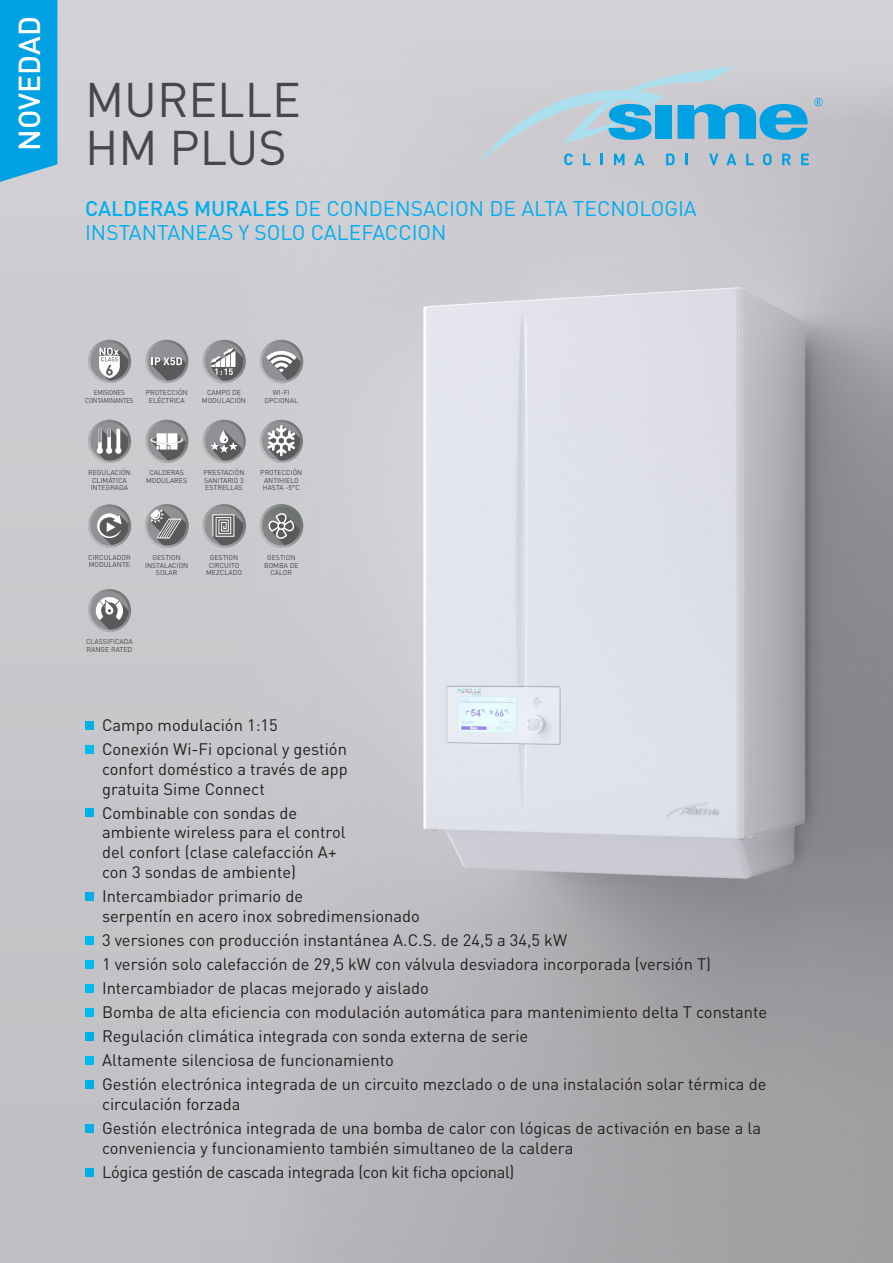
<style>
.page{position:relative;width:893px;height:1263px;background:#cac9cd}
.page>*{position:absolute;margin:0;border:0;box-sizing:border-box;transform-origin:0 0}
.t1{font:48px "DIN";color:#464748}
.t2{font:500 30px "DIN";color:#fff}
.t3{font:21px/24px "DIN";color:#00aeef}
.Descrizione{font:16.5px/19.8px "DIN";color:#231f20}
.Descrizione-2{font:16.5px "DIN";letter-spacing:-.02em;color:#231f20}
.Decriz__grassetto{font:16.5px "DIN";color:#231f20}
.t4{font:7.05px/7.6px "DIN";color:#464748;text-align:center}
.t5{font:7.05px/7.6px "DIN";letter-spacing:-.03em;color:#464748;text-align:center;scale:.9 1}
.s1{font-weight:500}
</style>
<div class="page">
<img style="left:199px;top:69px;width:694px;height:1194px">
<svg style="left:476px;top:66px;width:347px;height:100px"></svg>
<div style="left:0;top:0;width:57px;height:182px;background:#00a1e3"></div>
<div style="left:85px;top:721px;width:9px;height:8px;background:#00aee8"></div>
<div style="left:85px;top:745px;width:9px;height:8px;background:#00baf1"></div>
<div style="left:85px;top:808px;width:9px;height:9px;background:#00aee8"></div>
<div style="left:85px;top:892px;width:9px;height:8px;background:#00aee8"></div>
<div style="left:85px;top:936px;width:9px;height:8px;background:#00baf1"></div>
<div style="left:85px;top:960px;width:9px;height:8px;background:#00baf1"></div>
<div style="left:85px;top:984px;width:9px;height:8px;background:#00baf1"></div>
<div style="left:85px;top:1008px;width:9px;height:8px;background:#00baf1"></div>
<div style="left:85px;top:1032px;width:9px;height:8px;background:#00aee8"></div>
<div style="left:85px;top:1056px;width:9px;height:9px;background:#00baf1"></div>
<div style="left:85px;top:1080px;width:9px;height:9px;background:#00aee8"></div>
<div style="left:85px;top:1124px;width:9px;height:8px;background:#00aee8"></div>
<div style="left:85px;top:1168px;width:9px;height:8px;background:#00aee8"></div>
<svg style="left:260px;top:420px;width:43px;height:43px"></svg>
<div style="left:262px;top:422px;width:38px;height:38px;background:#8f9194;border-radius:50%"></div>
<svg style="left:267px;top:425px;width:35px;height:35px"></svg>
<svg style="left:88px;top:420px;width:43px;height:43px"></svg>
<div style="left:90px;top:422px;width:39px;height:38px;background:#8f9194;border-radius:50%"></div>
<svg style="left:97px;top:428px;width:33px;height:32px"></svg>
<svg style="left:88px;top:340px;width:43px;height:43px"></svg>
<div style="left:90px;top:342px;width:39px;height:39px;background:#8f9194;border-radius:50%"></div>
<svg style="left:99px;top:348px;width:30px;height:33px"></svg>
<svg style="left:145px;top:420px;width:43px;height:43px"></svg>
<div style="left:148px;top:422px;width:38px;height:38px;background:#8f9194;border-radius:50%"></div>
<svg style="left:150px;top:433px;width:36px;height:27px"></svg>
<svg style="left:88px;top:504px;width:43px;height:44px"></svg>
<div style="left:90px;top:507px;width:39px;height:38px;background:#8f9194;border-radius:50%"></div>
<svg style="left:97px;top:513px;width:33px;height:32px"></svg>
<svg style="left:88px;top:589px;width:43px;height:43px"></svg>
<div style="left:90px;top:591px;width:38px;height:39px;background:#8f9194;border-radius:50%"></div>
<svg style="left:96px;top:596px;width:33px;height:34px"></svg>
<svg style="left:145px;top:340px;width:43px;height:43px"></svg>
<div style="left:148px;top:342px;width:38px;height:39px;background:#8f9194;border-radius:50%"></div>
<svg style="left:152px;top:357px;width:34px;height:24px"></svg>
<svg style="left:202px;top:420px;width:44px;height:43px"></svg>
<div style="left:205px;top:422px;width:38px;height:38px;background:#8f9194;border-radius:50%"></div>
<svg style="left:211px;top:430px;width:31px;height:30px"></svg>
<svg style="left:259px;top:340px;width:44px;height:43px"></svg>
<div style="left:262px;top:342px;width:39px;height:39px;background:#8f9194;border-radius:50%"></div>
<svg style="left:266px;top:351px;width:35px;height:29px"></svg>
<svg style="left:202px;top:340px;width:44px;height:43px"></svg>
<div style="left:205px;top:342px;width:38px;height:39px;background:#8f9194;border-radius:50%"></div>
<svg style="left:210px;top:348px;width:35px;height:33px"></svg>
<svg style="left:145px;top:504px;width:44px;height:44px"></svg>
<div style="left:147px;top:507px;width:39px;height:38px;background:#8f9194;border-radius:50%"></div>
<svg style="left:150px;top:509px;width:37px;height:37px"></svg>
<svg style="left:202px;top:504px;width:44px;height:44px"></svg>
<div style="left:205px;top:507px;width:38px;height:38px;background:#8f9194;border-radius:50%"></div>
<svg style="left:210px;top:514px;width:35px;height:33px"></svg>
<svg style="left:259px;top:504px;width:44px;height:44px"></svg>
<svg style="left:267px;top:513px;width:33px;height:32px"></svg>
<p class="t2" style="left:10px;top:151px;width:136px;rotate:-90deg">NOVEDAD</p>
<p class="t1" style="left:85px;top:70px;width:218px">MURELLE</p>
<p class="t1" style="left:85px;top:118px;width:203px">HM PLUS</p>
<p class="t3" style="left:85px;top:196px;width:613px"><span class="s1">CALDERAS MURALES</span> DE CONDENSACION DE ALTA TECNOLOGIA<br>INSTANTANEAS Y SOLO CALEFACCION</p>
<p class="t5" style="left:85px;top:389px;width:55px">EMISIONES<br>CONTAMINANTES</p>
<p class="t4" style="left:146px;top:389px;width:44px">PROTECCIÓN<br>ELÉCTRICA</p>
<p class="t4" style="left:202px;top:389px;width:46px">CAMPO DE<br>MODULACIÓN</p>
<p class="t4" style="left:265px;top:389px;width:35px">WI-FI<br>OPCIONAL</p>
<p class="t4" style="left:88px;top:469px;width:44px">REGULACIÓN<br>CLIMÁTICA<br>INTEGRADA</p>
<p class="t4" style="left:146px;top:469px;width:43px">CALDERAS<br>MODULARES</p>
<p class="t4" style="left:203px;top:469px;width:43px;text-align:justify">PRESTACIÓN SANITARIO 3<br>ESTRELLAS</p>
<p class="t4" style="left:260px;top:469px;width:44px">PROTECCIÓN<br>ANTIHIELO<br>HASTA -5°C</p>
<p class="t4" style="left:88px;top:553px;width:44px;text-align:left">CIRCULADOR<br>MODULANTE</p>
<p class="t4" style="left:145px;top:554px;width:45px">GESTION<br>INSTALACION<br>SOLAR</p>
<p class="t4" style="left:206px;top:554px;width:37px">GESTION<br>CIRCUITO<br>MEZCLADO</p>
<p class="t4" style="left:264px;top:554px;width:36px">GESTION<br>BOMBA DE<br>CALOR</p>
<p class="t4" style="left:86px;top:638px;width:48px">CLASSIFICADA</p>
<p class="t4" style="left:87px;top:645px;width:47px">RANGE RATED</p>
<p class="Decriz__grassetto" style="left:102px;top:715px;width:177px">Campo modulación 1:15</p>
<p class="Descrizione" style="left:102px;top:739px;width:247px;text-align:justify">Conexión Wi-Fi opcional y gestión confort doméstico a través de app gratuita Sime Connect</p>
<p class="Descrizione" style="left:102px;top:802px;width:245px">Combinable con sondas de ambiente wireless para el control del confort (clase calefacción A+ con 3 sondas de ambiente)</p>
<p class="Descrizione" style="left:102px;top:886px;width:319px">Intercambiador primario de<br>serpentín en acero inox sobredimensionado</p>
<p class="Descrizione" style="left:102px;top:930px;width:467px">3 versiones con producción instantánea A.C.S. de 24,5 a 34,5 kW</p>
<p class="Descrizione" style="left:102px;top:954px;width:610px">1 versión solo calefacción de 29,5 kW con válvula desviadora incorporada (versión T)</p>
<p class="Descrizione" style="left:102px;top:978px;width:328px">Intercambiador de placas mejorado y aislado</p>
<p class="Descrizione" style="left:102px;top:1002px;width:667px">Bomba de alta eficiencia con modulación automática para mantenimiento delta T constante</p>
<p class="Descrizione" style="left:102px;top:1026px;width:428px">Regulación climática integrada con sonda externa de serie</p>
<p class="Descrizione" style="left:102px;top:1050px;width:293px">Altamente silenciosa de funcionamiento</p>
<p class="Descrizione" style="left:102px;top:1074px;width:666px">Gestión electrónica integrada de un circuito mezclado o de una instalación solar térmica de circulación forzada</p>
<p class="Descrizione" style="left:102px;top:1118px;width:661px">Gestión electrónica integrada de una bomba de calor con lógicas de activación en base a la conveniencia y funcionamiento también simultaneo de la caldera</p>
<p class="Descrizione-2" style="left:102px;top:1162px;width:414px">Lógica gestión de cascada integrada (con kit ficha opcional)</p>
</div>
